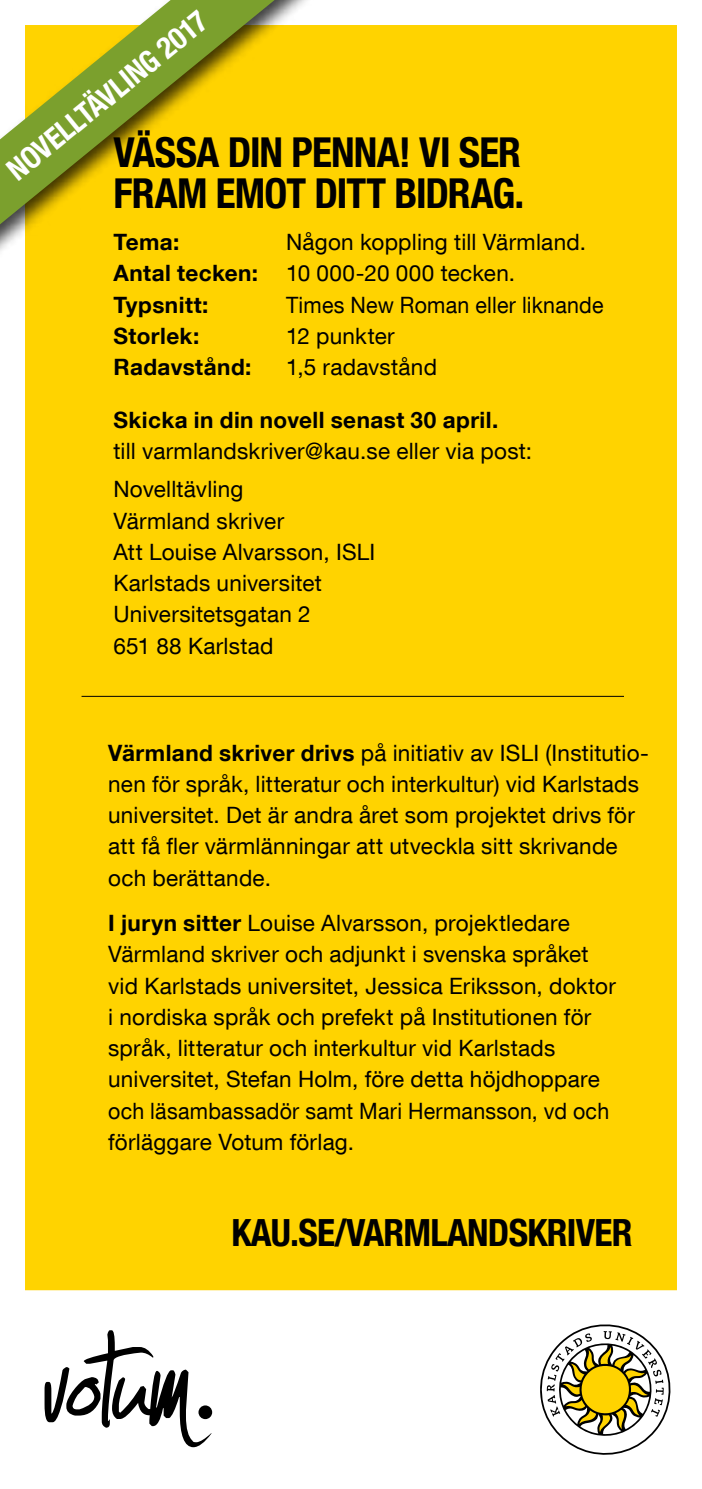
<style>
.page{position:relative;width:702px;height:1489px;background:#fff}
.page>*{position:absolute;margin:0;border:0;box-sizing:border-box;transform-origin:0 0}
.t1{font:700 condensed 41.25px/41.2px "Helvetica Neue LT Com";letter-spacing:-.02em;color:#000}
.t2{font:700 condensed 37.5px "Helvetica Neue LT Com";letter-spacing:-.02em;color:#000}
.t3{font:700 condensed 30px "Helvetica Neue LT Com";color:#fff}
.t4{font:22.5px/31.2px "Helvetica Neue LT Com";letter-spacing:.01em;color:#000}
.t5{font:700 22.5px "Helvetica Neue LT Com";letter-spacing:.02em;color:#000}
.t6{font:22.5px "Helvetica Neue LT Com";letter-spacing:.01em;color:#000;scale:.95 1}
.s1{font-weight:700}
</style>
<div class="page">
<div style="left:12px;top:12px;width:677px;height:1290px;background:#ffd300"></div>
<div style="left:0;top:0;width:702px;height:1315px;border:25px solid #fff"></div>
<hr style="left:81px;top:696px;width:543px;height:1px;background:#000">
<div style="left:0;top:0;width:364px;height:321px;background:#000;opacity:.75"></div>
<svg style="left:0;top:0;width:274px;height:224px"></svg>
<svg style="left:540px;top:1324px;width:130px;height:130px"></svg>
<svg style="left:45px;top:1330px;width:167px;height:116px"></svg>
<h3 class="t3" style="left:0;top:159px;width:250px;rotate:-39deg">NOVELLTÄVLING 2017</h3>
<h1 class="t1" style="left:113px;top:132px;width:412px">VÄSSA DIN PENNA! VI SER<br>FRAM EMOT DITT BIDRAG.</h1>
<p class="t5" style="left:113px;top:228px;width:67px">Tema:</p>
<p class="t4" style="left:113px;top:226px;width:474px;text-indent:173px">Någon koppling till Värmland.<br><span class="s1">Antal tecken:</span> 10 000-20 000 tecken.<br><span class="s1">Typsnitt:</span></p>
<p class="t6" style="left:286px;top:291px;width:336px">Times New Roman eller liknande</p>
<p class="t5" style="left:113px;top:321px;width:87px">Storlek:</p>
<p class="t4" style="left:286px;top:320px;width:110px">12 punkter</p>
<p class="t5" style="left:113px;top:353px;width:139px">Radavstånd:</p>
<p class="t4" style="left:286px;top:351px;width:152px">1,5 radavstånd</p>
<p class="t5" style="left:113px;top:405px;width:386px">Skicka in din novell senast 30 april.</p>
<p class="t4" style="left:113px;top:431px;width:420px;line-height:38.2px">till varmlandskriver@kau.se eller via post:<br>Novelltävling</p>
<p class="t4" style="left:113px;top:504px;width:263px">Värmland skriver<br>Att Louise Alvarsson, ISLI<br>Karlstads universitet<br>Universitetsgatan 2<br>651 88 Karlstad</p>
<p class="t4" style="left:108px;top:736px;width:542px"><span class="s1">Värmland skriver drivs</span> på initiativ av ISLI (Institutio&shy;nen för språk, litteratur och interkultur) vid Karlstads universitet. Det är andra året som projektet drivs för att få fler värmlänningar att utveckla sitt skrivande och berättande.</p>
<p class="t4" style="left:108px;top:906px;width:509px"><span class="s1">I juryn sitter</span> Louise Alvarsson, projektledare Värmland skriver och adjunkt i svenska språket vid Karlstads universitet, Jessica Eriksson, doktor i nordiska språk och prefekt på Institutionen för språk, litteratur och interkultur vid Karlstads universitet, Stefan Holm, före detta höjdhoppare och läsambassadör samt Mari Hermansson, vd och förläggare Votum förlag.</p>
<h2 class="t2" style="left:231px;top:1209px;width:402px">KAU.SE/VARMLANDSKRIVER</h2>
</div>
